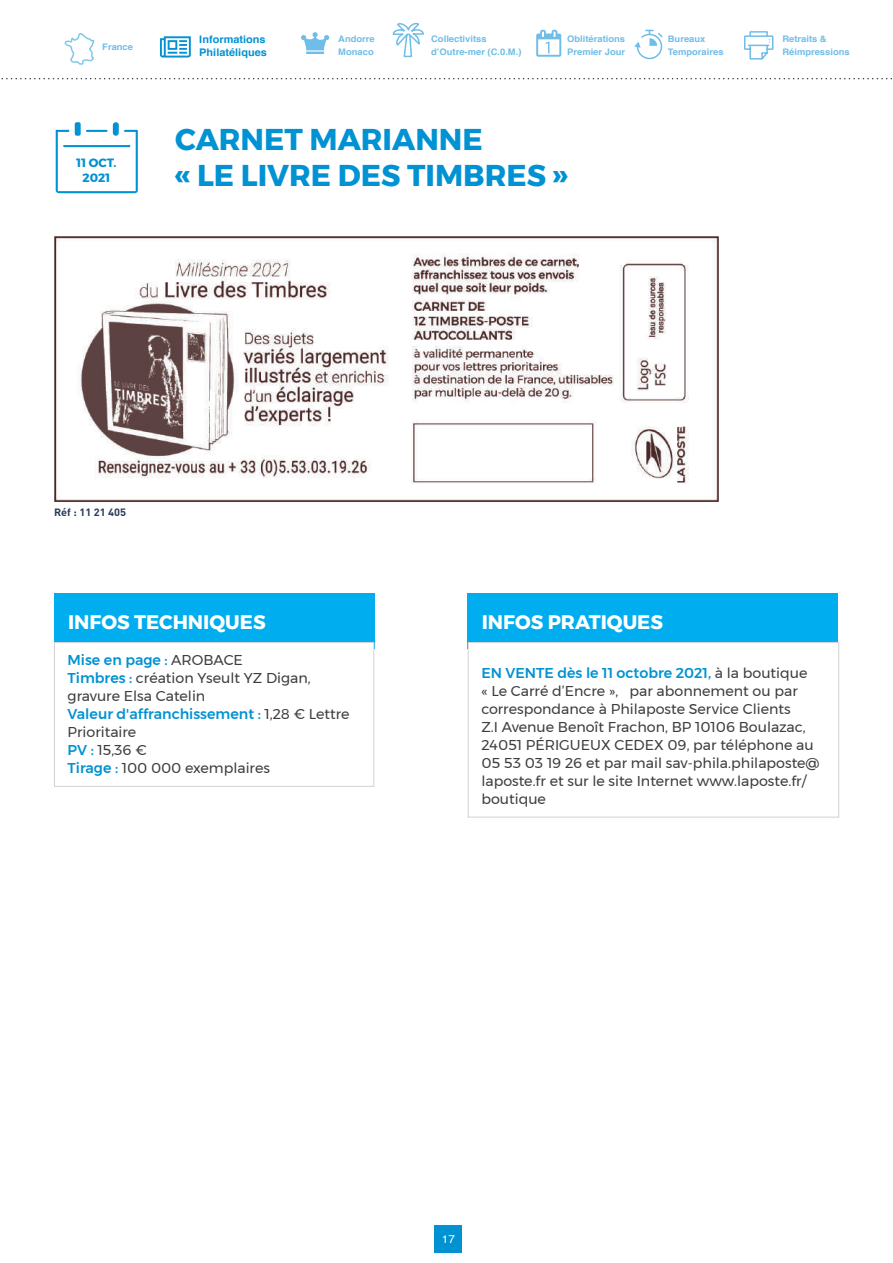
<style>
.page{position:relative;width:893px;height:1263px;background:#fff}
.page>*{position:absolute;margin:0;border:0;box-sizing:border-box;transform-origin:0 0}
.t1{font:700 30px/36px "Montserrat";color:#0092d3}
.t2{font:700 19.5px "Montserrat";color:#fff}
.t3{font:14.25px/18px "Montserrat";color:#3e3e3f}
.t4{font:700 12px/14.4px "Montserrat";color:#0092d3;text-align:center}
.t5{font:11.25px "Helvetica";color:#fff;scale:1.04 1}
.t6{font:700 10.5px/13px "Helvetica";color:#0092d3;scale:1.04 1}
.t7{font:700 10.5px "DIN";color:#283959;scale:1.04 1}
.t8{font:700 9px/13px "Helvetica";color:#70bde7;scale:1.04 1}
.s1{font-weight:500;color:#0092d3}
</style>
<div class="page">
<div style="left:435px;top:1225px;width:27px;height:27px;background:#0092d3"></div>
<svg style="left:1px;top:22px;width:892px;height:235px"></svg>
<div style="left:54px;top:593px;width:320px;height:56px;background:#00aeef"></div>
<div style="left:54px;top:642px;width:320px;height:144px;background:#fff"></div>
<div style="left:54px;top:642px;width:320px;height:145px;border:1px solid #d1d2d4"></div>
<div style="left:468px;top:593px;width:370px;height:56px;background:#00aeef"></div>
<div style="left:468px;top:642px;width:371px;height:175px;background:#fff"></div>
<div style="left:468px;top:642px;width:371px;height:175px;border:1px solid #d1d2d4"></div>
<img style="left:54px;top:236px;width:664px;height:266px">
<p class="t8" style="left:567px;top:32px;width:57px">Oblitérations<br>Premier Jour</p>
<p class="t8" style="left:782px;top:32px;width:66px">Retraits &amp;<br>Réimpressions</p>
<p class="t6" style="left:199px;top:33px;width:67px">Informations<br>Philatéliques</p>
<p class="t8" style="left:431px;top:32px;width:88px">Collectivitss d’Outre-mer (C.0.M.)</p>
<p class="t8" style="left:102px;top:40px;width:31px">France</p>
<p class="t8" style="left:668px;top:32px;width:55px">Bureaux<br>Temporaires</p>
<p class="t8" style="left:338px;top:32px;width:37px">Andorre<br>Monaco</p>
<p class="t4" style="left:77px;top:156px;width:41px">11 OCT.<br>2021</p>
<h1 class="t1" style="left:175px;top:121px;width:394px">CARNET MARIANNE<br>« LE LIVRE DES TIMBRES »</h1>
<p class="t7" style="left:54px;top:505px;width:71px">Réf : 11 21 405</p>
<h2 class="t2" style="left:68px;top:606px;width:199px">INFOS TECHNIQUES</h2>
<p class="t3" style="left:68px;top:651px;width:284px"><span class="s1">Mise en page :</span> AROBACE<br><span class="s1">Timbres :</span> création Yseult YZ Digan, gravure Elsa Catelin<br><span class="s1">Valeur d'affranchissement :</span> 1,28 € Lettre<br>Prioritaire<br><span class="s1">PV :</span> 15,36 €<br><span class="s1">Tirage :</span> 100 000 exemplaires</p>
<h2 class="t2" style="left:482px;top:606px;width:183px">INFOS PRATIQUES</h2>
<p class="t3" style="left:481px;top:664px;width:340px"><span class="s1">EN VENTE dès le 11 octobre 2021,</span> à la boutique<br>« Le Carré d’Encre », par abonnement ou par correspondance à Philaposte Service Clients<br>Z.I Avenue Benoît Frachon, BP 10106 Boulazac, 24051 PÉRIGUEUX CEDEX 09, par téléphone au 05 53 03 19 26 et par mail sav-phila.philaposte@ laposte.fr et sur le site Internet www.laposte.fr/ boutique</p>
<p class="t5" style="left:442px;top:1230px;width:14px">17</p>
</div>
